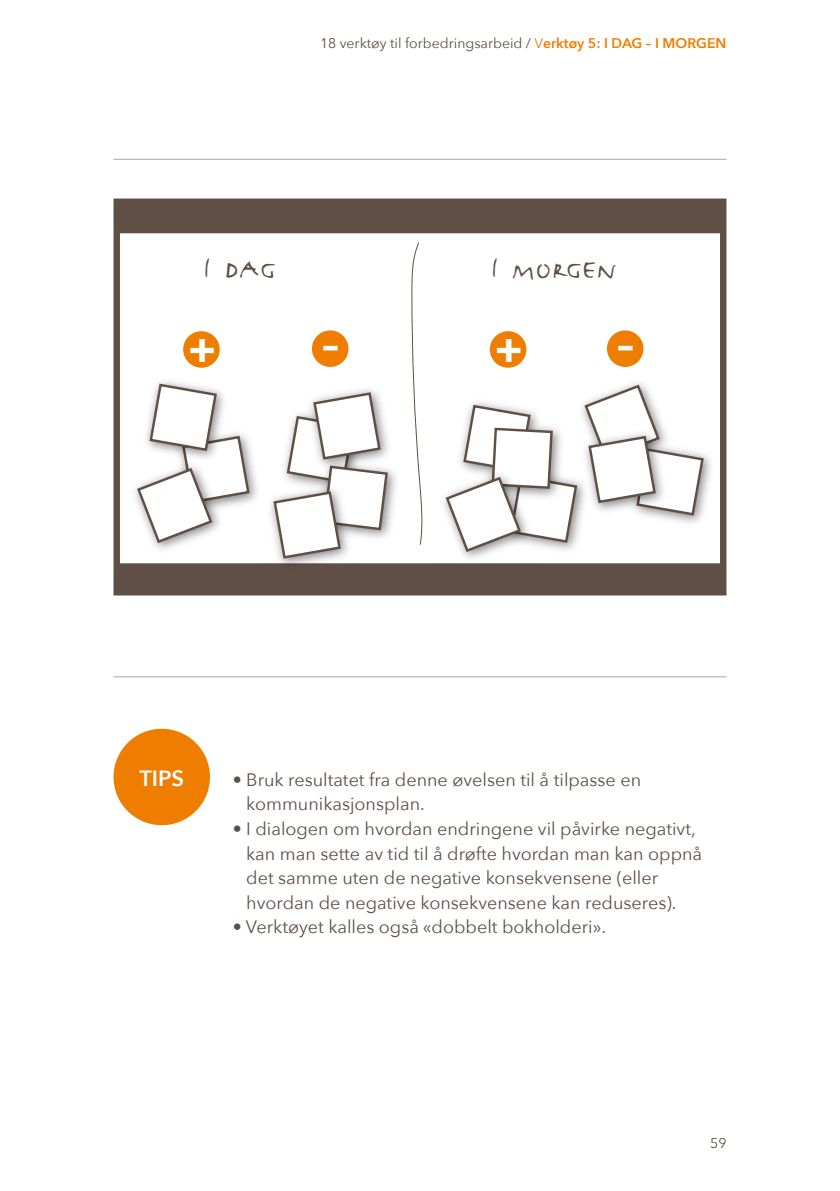
<style>
.page{position:relative;width:840px;height:1191px;background:#fff}
.page>*{position:absolute;margin:0;border:0;box-sizing:border-box;transform-origin:0 0}
.t1{font:45.4px "Justlefthand SC";color:#5f4f44}
.t2{font:700 42.2px "Avenir Next";color:#fff}
.t3{font:600 22px "Avenir Next";color:#fff}
.t4{font:18px/24.6px "Avenir Next";color:#5f4f44}
.t5{font:14px "Avenir Next";color:#5f4f44}
.s1{color:#ef7d00}
.s2{font-weight:600;color:#ef7d00}
</style>
<div class="page">
<div style="left:113px;top:729px;width:97px;height:96px;background:#ef7d00;border-radius:50%"></div>
<svg style="left:113px;top:198px;width:613px;height:397px"></svg>
<svg style="left:410px;top:241px;width:13px;height:305px"></svg>
<img style="left:251px;top:424px;width:15px;height:96px">
<div style="left:183px;top:331px;width:36px;height:37px;background:#ef7d00;border-radius:50%"></div>
<img style="left:537px;top:553px;width:56px;height:6px">
<img style="left:389px;top:454px;width:15px;height:92px">
<img style="left:572px;top:373px;width:104px;height:10px">
<div style="left:312px;top:330px;width:36px;height:37px;background:#ef7d00;border-radius:50%"></div>
<div style="left:489px;top:331px;width:37px;height:37px;background:#ef7d00;border-radius:50%"></div>
<div style="left:606px;top:330px;width:37px;height:37px;background:#ef7d00;border-radius:50%"></div>
<img style="left:138px;top:372px;width:95px;height:10px">
<img style="left:125px;top:456px;width:104px;height:104px">
<svg style="left:135px;top:382px;width:116px;height:163px"></svg>
<img style="left:301px;top:381px;width:96px;height:95px">
<img style="left:262px;top:480px;width:95px;height:95px">
<svg style="left:272px;top:391px;width:117px;height:169px"></svg>
<img style="left:434px;top:465px;width:103px;height:104px">
<img style="left:704px;top:437px;width:16px;height:95px">
<svg style="left:444px;top:383px;width:260px;height:170px"></svg>
<hr style="left:113px;top:159px;width:613px;height:1px;background:#b0a69d">
<hr style="left:113px;top:676px;width:613px;height:1px;background:#b0a69d">
<p class="t5" style="left:320px;top:31px;width:407px">18 verktøy til forbedringsarbeid / <span class="s1">V</span><span class="s2">erktøy 5: I DAG – I MORGEN</span></p>
<h1 class="t1" style="left:203px;top:240px;width:74px">I dag</h1>
<h1 class="t1" style="left:490px;top:240px;width:127px">I morgen</h1>
<h2 class="t2" style="left:188px;top:311px;width:30px">+</h2>
<h2 class="t2" style="left:322px;top:308px;width:18px">–</h2>
<h2 class="t2" style="left:494px;top:311px;width:30px">+</h2>
<h2 class="t2" style="left:617px;top:308px;width:18px">–</h2>
<p class="t3" style="left:139px;top:759px;width:46px">TIPS</p>
<p class="t4" style="left:246px;top:766px;width:396px;text-indent:-14px">• Bruk resultatet fra denne øvelsen til å tilpasse en kommunikasjonsplan.</p>
<p class="t4" style="left:246px;top:815px;width:457px;text-indent:-14px">• I dialogen om hvordan endringene vil påvirke negativt, kan man sette av tid til å drøfte hvordan man kan oppnå det samme uten de negative konsekvensene (eller hvordan de negative konsekvensene kan reduseres).</p>
<p class="t4" style="left:232px;top:914px;width:374px">• Verktøyet kalles også «dobbelt bokholderi».</p>
<p class="t5" style="left:709px;top:1131px;width:18px">59</p>
</div>
